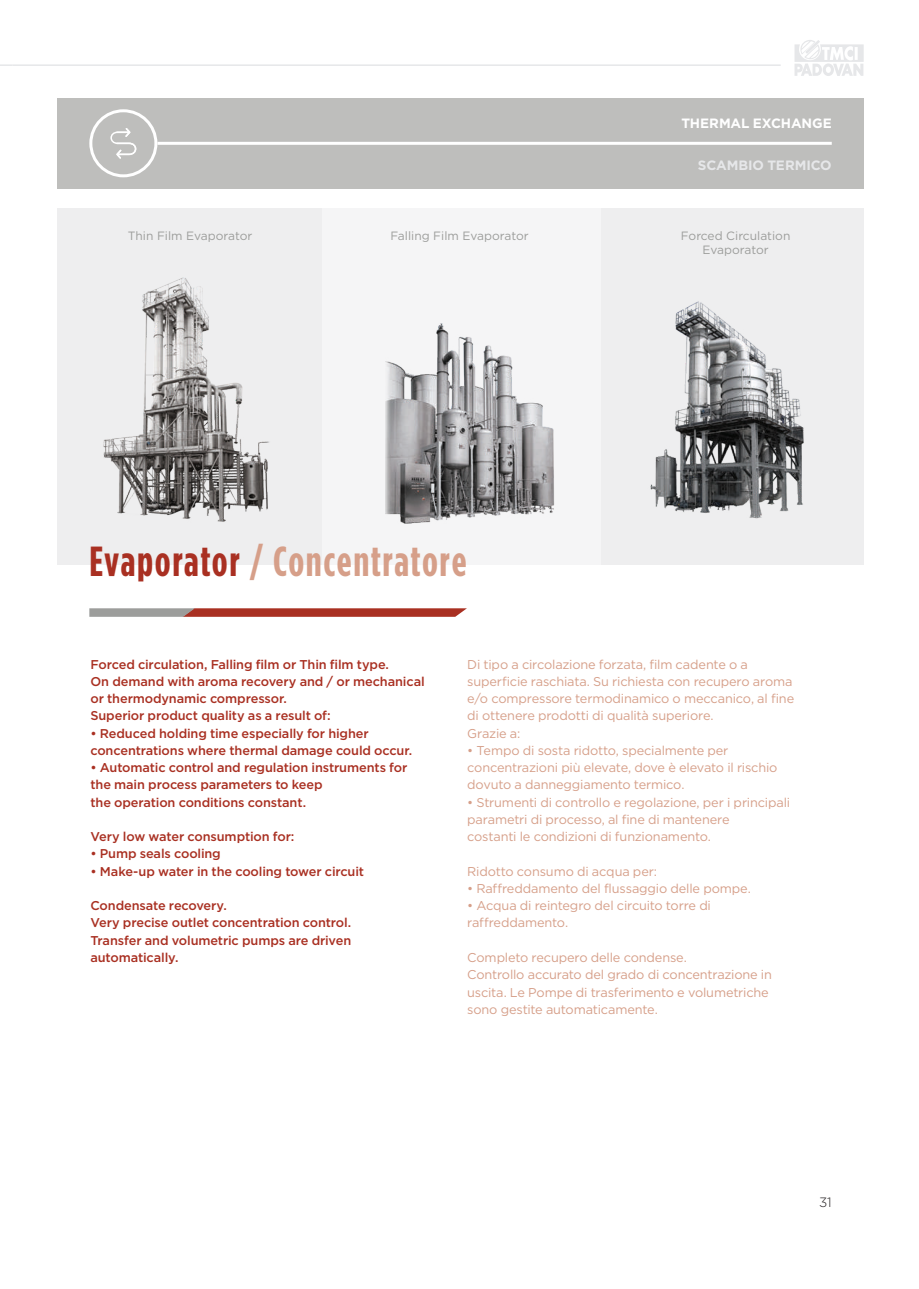
<style>
.page{position:relative;width:919px;height:1289px;background:#fff}
.page>*{position:absolute;margin:0;border:0;box-sizing:border-box;transform-origin:0 0}
.t1{font:700 condensed 42px "Gotham HTF";letter-spacing:.035em;color:#d69f89}
.t2{font:700 13.5px "Gotham HTF";letter-spacing:-.01em;color:#fff}
.t3{font:700 13.5px "Gotham HTF";letter-spacing:-.01em;color:#e6e7e9}
.t4{font:300 13.5px "Gotham HTF";color:#231f20}
.t5{font:12.75px/17.2px "Gotham HTF";letter-spacing:-.01em;color:#d69f89}
.t6{font:500 12.75px/17.2px "Gotham HTF";letter-spacing:-.01em;color:#a93022}
.t7{font:12px/14.4px "Gotham HTF";color:#9c9d9b;text-align:center}
.s1{color:#a93022}
</style>
<div class="page">
<div style="left:57px;top:209px;width:806px;height:356px;background:#eeeeef"></div>
<div style="left:322px;top:208px;width:278px;height:357px;background:#f5f5f6"></div>
<img style="left:650px;top:301px;width:154px;height:218px">
<img style="left:103px;top:277px;width:166px;height:245px">
<img style="left:386px;top:323px;width:168px;height:201px">
<div style="left:57px;top:98px;width:806px;height:91px;background:#bebebc"></div>
<hr style="left:157px;top:142px;width:674px;height:3px;background:#fff">
<div style="left:89px;top:109px;width:68px;height:68px;border:3px solid #fff;border-radius:50%"></div>
<svg style="left:110px;top:128px;width:26px;height:31px"></svg>
<svg style="left:89px;top:608px;width:378px;height:9px"></svg>
<svg style="left:794px;top:40px;width:69px;height:36px"></svg>
<hr style="left:13px;top:64px;width:767px;height:2px;background:#e6e7e9">
<svg style="left:0;top:64px;width:13px;height:2px"></svg>
<p class="t2" style="left:681px;top:115px;width:152px">THERMAL EXCHANGE</p>
<p class="t3" style="left:698px;top:157px;width:135px">SCAMBIO TERMICO</p>
<p class="t7" style="left:128px;top:228px;width:126px">Thin Film Evaporator</p>
<p class="t7" style="left:390px;top:228px;width:140px">Falling Film Evaporator</p>
<p class="t7" style="left:680px;top:228px;width:111px">Forced Circulation<br>Evaporator</p>
<h1 class="t1" style="left:89px;top:537px;width:378px"><span class="s1">Evaporator</span> / Concentratore</h1>
<p class="t6" style="left:90px;top:655px;width:336px">Forced circulation, Falling film or Thin film type.<br>On demand with aroma recovery and / or mechanical or thermodynamic compressor.<br>Superior product quality as a result of:</p>
<p class="t6" style="left:90px;top:724px;width:323px">• Reduced holding time especially for higher concentrations where thermal damage could occur.</p>
<p class="t6" style="left:90px;top:758px;width:318px">• Automatic control and regulation instruments for the main process parameters to keep<br>the operation conditions constant.</p>
<p class="t6" style="left:90px;top:827px;width:205px">Very low water consumption for:</p>
<p class="t6" style="left:90px;top:845px;width:132px">• Pump seals cooling</p>
<p class="t6" style="left:90px;top:862px;width:275px">• Make-up water in the cooling tower circuit</p>
<p class="t6" style="left:90px;top:896px;width:262px">Condensate recovery.<br>Very precise outlet concentration control.<br>Transfer and volumetric pumps are driven automatically.</p>
<p class="t5" style="left:467px;top:655px;width:328px">Di tipo a circolazione forzata, film cadente o a superficie raschiata. Su richiesta con recupero aroma e/o compressore termodinamico o meccanico, al fine di ottenere prodotti di qualità superiore.<br>Grazie a:</p>
<p class="t5" style="left:467px;top:741px;width:312px">• Tempo di sosta ridotto, specialmente per concentrazioni più elevate, dove è elevato il rischio dovuto a danneggiamento termico.</p>
<p class="t5" style="left:467px;top:793px;width:324px">• Strumenti di controllo e regolazione, per i principali parametri di processo, al fine di mantenere<br>costanti le condizioni di funzionamento.</p>
<p class="t5" style="left:467px;top:862px;width:191px">Ridotto consumo di acqua per:</p>
<p class="t5" style="left:467px;top:879px;width:285px">• Raffreddamento del flussaggio delle pompe.</p>
<p class="t5" style="left:467px;top:896px;width:245px">• Acqua di reintegro del circuito torre di raffreddamento.</p>
<p class="t5" style="left:467px;top:948px;width:306px">Completo recupero delle condense.<br>Controllo accurato del grado di concentrazione in uscita. Le Pompe di trasferimento e volumetriche sono gestite automaticamente.</p>
<p class="t4" style="left:819px;top:1195px;width:14px">31</p>
</div>
